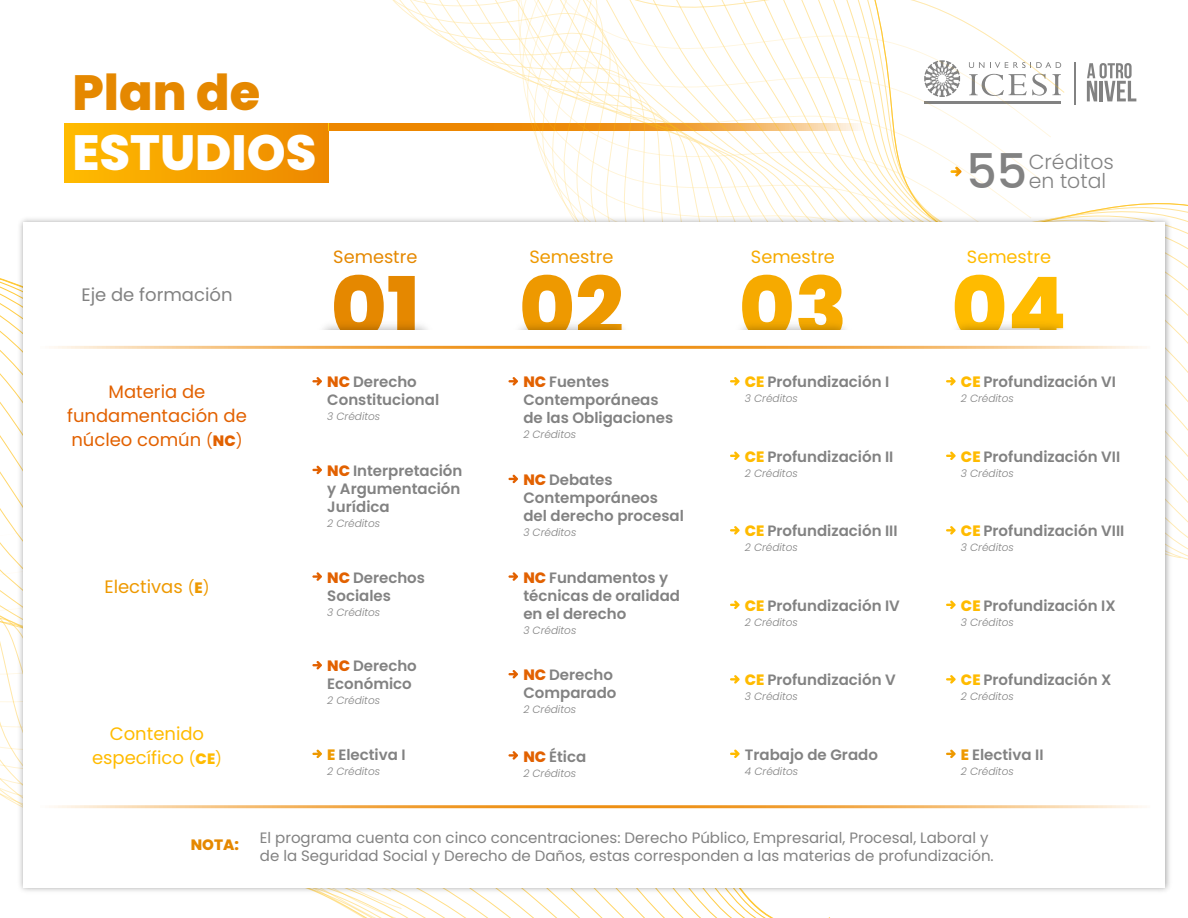
<style>
.page{position:relative;width:1188px;height:918px;background:#fff}
.page>*{position:absolute;margin:0;border:0;box-sizing:border-box;transform-origin:0 0}
.t1{font:800 85.5px "Poppins";color:#f6aa00}
.t2{font:800 85.5px "Poppins";color:#fb0}
.t3{font:800 85.5px "Poppins";color:#e58800}
.t4{font:800 85.5px "Poppins";color:#e90}
.t5{font:800 49.5px "Poppins";color:#fff}
.t6{font:800 49.5px "Poppins";color:#e58800}
.t7{font:500 47.7px "Poppins";color:#828282}
.t8{font:300 20.4px "Poppins";color:#828282}
.t9{font:18px/24px "Poppins";color:#e26100;text-align:center}
.t10{font:18px/24px "Poppins";color:#fb0;text-align:center}
.t11{font:18px "Poppins";color:#828282}
.t12{font:18px "Poppins";color:#e90}
.t13{font:17.7px "Poppins";color:#f6aa00}
.t14{font:17.7px "Poppins";color:#fb0}
.t15{font:17.7px "Poppins";color:#e58800}
.t16{font:17.7px "Poppins";color:#e90}
.t17{font:600 15px/18px "Poppins";color:#828282}
.t18{font:15px/18px "Poppins";color:#828282}
.t19{font:800 15px "Poppins";color:#e58800}
.t20{font:italic 300 10.5px "Poppins";color:#828282}
.s1{font-size:15px}
.s2{font-weight:800;font-size:15px}
.s3{font-weight:800;color:#e26100}
.s4{font-weight:800;color:#e90}
.s5{font-weight:800;color:#fb0}
</style>
<div class="page">
<svg style="left:240px;top:179px;width:784px;height:34px"></svg>
<svg style="left:536px;top:137px;width:504px;height:42px"></svg>
<svg style="left:524px;top:93px;width:527px;height:44px"></svg>
<svg style="left:392px;top:0;width:672px;height:93px"></svg>
<svg style="left:329px;top:123px;width:533px;height:8px"></svg>
<div style="left:65px;top:123px;width:264px;height:59px;background:linear-gradient(to right,#fb0,#ed8800)"></div>
<img style="left:15px;top:213px;width:1159px;height:684px">
<div style="left:24px;top:222px;width:1141px;height:666px;background:#fff"></div>
<svg style="left:730px;top:377px;width:10px;height:9px"></svg>
<svg style="left:730px;top:451px;width:10px;height:9px"></svg>
<svg style="left:730px;top:526px;width:10px;height:9px"></svg>
<svg style="left:730px;top:600px;width:10px;height:9px"></svg>
<svg style="left:730px;top:675px;width:10px;height:9px"></svg>
<svg style="left:730px;top:749px;width:10px;height:9px"></svg>
<svg style="left:946px;top:750px;width:10px;height:8px"></svg>
<svg style="left:946px;top:377px;width:10px;height:9px"></svg>
<svg style="left:946px;top:451px;width:10px;height:9px"></svg>
<svg style="left:946px;top:526px;width:10px;height:9px"></svg>
<svg style="left:946px;top:600px;width:10px;height:9px"></svg>
<svg style="left:946px;top:675px;width:10px;height:9px"></svg>
<svg style="left:312px;top:377px;width:10px;height:9px"></svg>
<svg style="left:312px;top:661px;width:10px;height:9px"></svg>
<svg style="left:312px;top:750px;width:10px;height:8px"></svg>
<svg style="left:312px;top:572px;width:10px;height:9px"></svg>
<svg style="left:312px;top:466px;width:10px;height:8px"></svg>
<svg style="left:508px;top:670px;width:10px;height:9px"></svg>
<svg style="left:508px;top:751px;width:10px;height:9px"></svg>
<svg style="left:508px;top:377px;width:10px;height:9px"></svg>
<svg style="left:508px;top:475px;width:10px;height:8px"></svg>
<svg style="left:508px;top:572px;width:10px;height:9px"></svg>
<svg style="left:950px;top:167px;width:12px;height:10px"></svg>
<h2 class="t6" style="left:72px;top:64px;width:189px">Plan de</h2>
<h2 class="t5" style="left:72px;top:124px;width:246px">ESTUDIOS</h2>
<p class="t11" style="left:81px;top:284px;width:153px">Eje de formación</p>
<p class="t9" style="left:67px;top:380px;width:181px">Materia de fundamentación de núcleo común <span class="s1">(</span><span class="s2">NC</span><span class="s1">)</span></p>
<p class="t12" style="left:105px;top:576px;width:107px">Electivas <span class="s1">(</span><span class="s2">E</span><span class="s1">)</span></p>
<p class="t10" style="left:92px;top:722px;width:132px">Contenido específico <span class="s1">(</span><span class="s2">CE</span><span class="s1">)</span></p>
<p class="t15" style="left:333px;top:247px;width:86px">Semestre</p>
<h1 class="t3" style="left:331px;top:259px;width:91px">01</h1>
<p class="t17" style="left:327px;top:373px;width:113px"><span class="s3">NC</span> Derecho<br>Constitucional</p>
<p class="t20" style="left:327px;top:411px;width:54px">3 Créditos</p>
<p class="t17" style="left:327px;top:462px;width:137px"><span class="s3">NC</span> Interpretación y Argumentación<br>Jurídica</p>
<p class="t20" style="left:327px;top:517px;width:54px">2 Créditos</p>
<p class="t17" style="left:327px;top:569px;width:99px"><span class="s3">NC</span> Derechos<br>Sociales</p>
<p class="t20" style="left:327px;top:606px;width:54px">3 Créditos</p>
<p class="t17" style="left:327px;top:657px;width:91px"><span class="s3">NC</span> Derecho<br>Económico</p>
<p class="t20" style="left:327px;top:695px;width:54px">2 Créditos</p>
<p class="t17" style="left:327px;top:746px;width:80px"><span class="s4">E</span> Electiva I</p>
<p class="t20" style="left:327px;top:765px;width:54px">2 Créditos</p>
<p class="t16" style="left:529px;top:247px;width:86px">Semestre</p>
<h1 class="t4" style="left:519px;top:259px;width:106px">02</h1>
<p class="t17" style="left:523px;top:373px;width:151px"><span class="s3">NC</span> Fuentes<br>Contemporáneas de las Obligaciones</p>
<p class="t20" style="left:523px;top:429px;width:54px">2 Créditos</p>
<p class="t17" style="left:523px;top:471px;width:162px"><span class="s3">NC</span> Debates<br>Contemporáneos del derecho procesal</p>
<p class="t20" style="left:523px;top:526px;width:54px">3 Créditos</p>
<p class="t17" style="left:523px;top:569px;width:158px"><span class="s3">NC</span> Fundamentos y técnicas de oralidad en el derecho</p>
<p class="t20" style="left:523px;top:624px;width:54px">3 Créditos</p>
<p class="t17" style="left:523px;top:666px;width:95px"><span class="s3">NC</span> Derecho<br>Comparado</p>
<p class="t20" style="left:523px;top:704px;width:54px">2 Créditos</p>
<p class="t17" style="left:523px;top:747px;width:64px"><span class="s3">NC</span> Ética</p>
<p class="t20" style="left:523px;top:767px;width:54px">2 Créditos</p>
<h3 class="t8" style="left:1029px;top:150px;width:86px">Créditos</h3>
<h3 class="t7" style="left:966px;top:144px;width:63px">55</h3>
<h3 class="t8" style="left:1029px;top:169px;width:79px">en total</h3>
<p class="t13" style="left:751px;top:247px;width:86px">Semestre</p>
<p class="t14" style="left:967px;top:247px;width:86px">Semestre</p>
<h1 class="t1" style="left:739px;top:259px;width:110px">03</h1>
<h1 class="t2" style="left:951px;top:259px;width:117px">04</h1>
<p class="t17" style="left:745px;top:373px;width:146px"><span class="s5">CE</span> Profundización I</p>
<p class="t20" style="left:745px;top:393px;width:54px">3 Créditos</p>
<p class="t17" style="left:961px;top:373px;width:157px"><span class="s5">CE</span> Profundización VI</p>
<p class="t20" style="left:961px;top:393px;width:54px">2 Créditos</p>
<p class="t17" style="left:745px;top:448px;width:150px"><span class="s5">CE</span> Profundización II</p>
<p class="t20" style="left:745px;top:467px;width:54px">2 Créditos</p>
<p class="t17" style="left:961px;top:448px;width:161px"><span class="s5">CE</span> Profundización VII</p>
<p class="t20" style="left:961px;top:467px;width:54px">3 Créditos</p>
<p class="t17" style="left:745px;top:522px;width:154px"><span class="s5">CE</span> Profundización III</p>
<p class="t20" style="left:745px;top:542px;width:54px">2 Créditos</p>
<p class="t17" style="left:961px;top:522px;width:165px"><span class="s5">CE</span> Profundización VIII</p>
<p class="t20" style="left:961px;top:542px;width:54px">3 Créditos</p>
<p class="t17" style="left:745px;top:597px;width:157px"><span class="s5">CE</span> Profundización IV</p>
<p class="t20" style="left:745px;top:616px;width:54px">2 Créditos</p>
<p class="t17" style="left:961px;top:597px;width:156px"><span class="s5">CE</span> Profundización IX</p>
<p class="t20" style="left:961px;top:616px;width:54px">3 Créditos</p>
<p class="t17" style="left:745px;top:671px;width:152px"><span class="s5">CE</span> Profundización V</p>
<p class="t20" style="left:745px;top:691px;width:54px">3 Créditos</p>
<p class="t17" style="left:961px;top:671px;width:152px"><span class="s5">CE</span> Profundización X</p>
<p class="t20" style="left:961px;top:691px;width:54px">2 Créditos</p>
<p class="t17" style="left:745px;top:746px;width:135px">Trabajo de Grado</p>
<p class="t20" style="left:745px;top:765px;width:55px">4 Créditos</p>
<p class="t17" style="left:961px;top:746px;width:84px"><span class="s4">E</span> Electiva II</p>
<p class="t20" style="left:961px;top:765px;width:54px">2 Créditos</p>
<p class="t19" style="left:191px;top:836px;width:50px">NOTA:</p>
<p class="t18" style="left:260px;top:829px;width:735px">El programa cuenta con cinco concentraciones: Derecho Público, Empresarial, Procesal, Laboral y de la Seguridad Social y Derecho de Daños, estas corresponden a las materias de profundización.</p>
</div>
